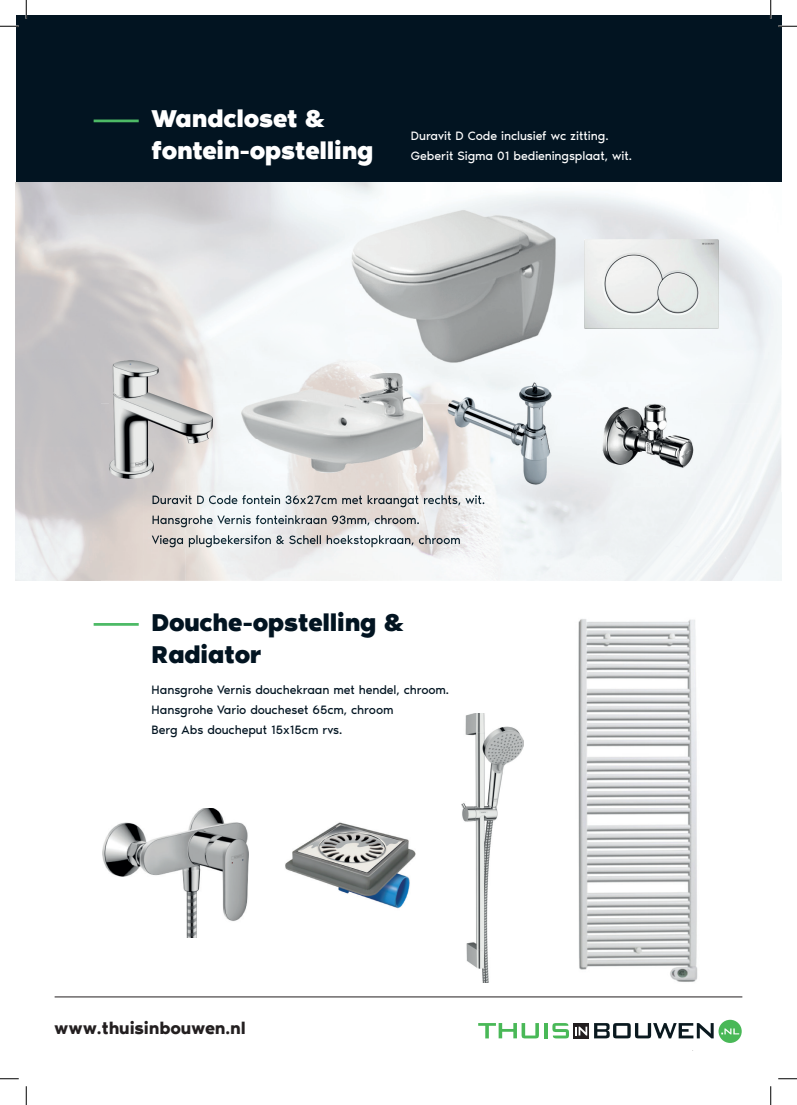
<style>
.page{position:relative;width:797px;height:1105px;background:#fff}
.page>*{position:absolute;margin:0;border:0;box-sizing:border-box;transform-origin:0 0}
.t1{font:700 25px/32px "Noir Pro";letter-spacing:-.01em;color:#fff}
.t2{font:700 25px/32px "Noir Pro";letter-spacing:-.01em;color:#021421}
.t3{font:600 17.5px "Noir Pro";letter-spacing:-.01em;color:#231f20}
.t4{font:12.5px/20px "Noir Pro";letter-spacing:-.01em;color:#021421}
.t5{font:12.5px/20px "Noir Pro";letter-spacing:-.01em;color:#fff}
</style>
<div class="page">
<div style="left:16px;top:16px;width:765px;height:166px;background:#021421"></div>
<svg style="left:573px;top:1023px;width:16px;height:15px"></svg>
<svg style="left:594px;top:1023px;width:119px;height:15px"></svg>
<hr style="left:544px;top:1023px;width:3px;height:15px;background:#49b857">
<svg style="left:552px;top:1023px;width:17px;height:15px"></svg>
<div style="left:718px;top:1020px;width:23px;height:23px;background:#49b857;border-radius:50%"></div>
<svg style="left:721px;top:1028px;width:18px;height:6px"></svg>
<svg style="left:478px;top:1023px;width:61px;height:15px"></svg>
<svg style="left:575px;top:1027px;width:12px;height:8px"></svg>
<hr style="left:94px;top:120px;width:45px;height:2px;background:#4dba66">
<hr style="left:94px;top:623px;width:45px;height:3px;background:#4dba66">
<img style="left:562px;top:271px;width:219px;height:88px">
<img style="left:101px;top:403px;width:42px;height:178px">
<img style="left:398px;top:403px;width:85px;height:176px">
<img style="left:152px;top:495px;width:332px;height:12px">
<img style="left:152px;top:515px;width:267px;height:12px">
<img style="left:152px;top:535px;width:308px;height:12px">
<hr style="left:55px;top:996px;width:687px;height:1px;background:#231f20">
<img style="left:345px;top:195px;width:217px;height:178px">
<img style="left:241px;top:373px;width:182px;height:99px">
<img style="left:109px;top:360px;width:104px;height:118px">
<img style="left:103px;top:808px;width:145px;height:130px">
<img style="left:285px;top:822px;width:131px;height:87px">
<img style="left:461px;top:713px;width:62px;height:269px">
<img style="left:448px;top:383px;width:103px;height:101px">
<img style="left:597px;top:383px;width:103px;height:103px">
<img style="left:584px;top:239px;width:134px;height:90px">
<img style="left:578px;top:619px;width:120px;height:363px">
<svg style="left:0;top:25px;width:19px;height:2px"></svg>
<svg style="left:778px;top:25px;width:19px;height:2px"></svg>
<svg style="left:0;top:1078px;width:19px;height:1px"></svg>
<svg style="left:778px;top:1078px;width:19px;height:1px"></svg>
<svg style="left:25px;top:0;width:2px;height:19px"></svg>
<svg style="left:25px;top:1086px;width:2px;height:19px"></svg>
<svg style="left:770px;top:0;width:1px;height:19px"></svg>
<svg style="left:770px;top:1086px;width:1px;height:19px"></svg>
<h1 class="t1" style="left:152px;top:101px;width:223px">Wandcloset &amp; fontein-opstelling</h1>
<p class="t5" style="left:411px;top:125px;width:222px">Duravit D Code inclusief wc zitting.<br>Geberit Sigma 01 bedieningsplaat, wit.</p>
<h1 class="t2" style="left:152px;top:604px;width:254px">Douche-opstelling &amp;<br>Radiator</h1>
<p class="t4" style="left:152px;top:679px;width:299px">Hansgrohe Vernis douchekraan met hendel, chroom.<br>Hansgrohe Vario doucheset 65cm, chroom<br>Berg Abs doucheput 15x15cm rvs.</p>
<h2 class="t3" style="left:55px;top:1014px;width:193px">www.thuisinbouwen.nl</h2>
</div>
